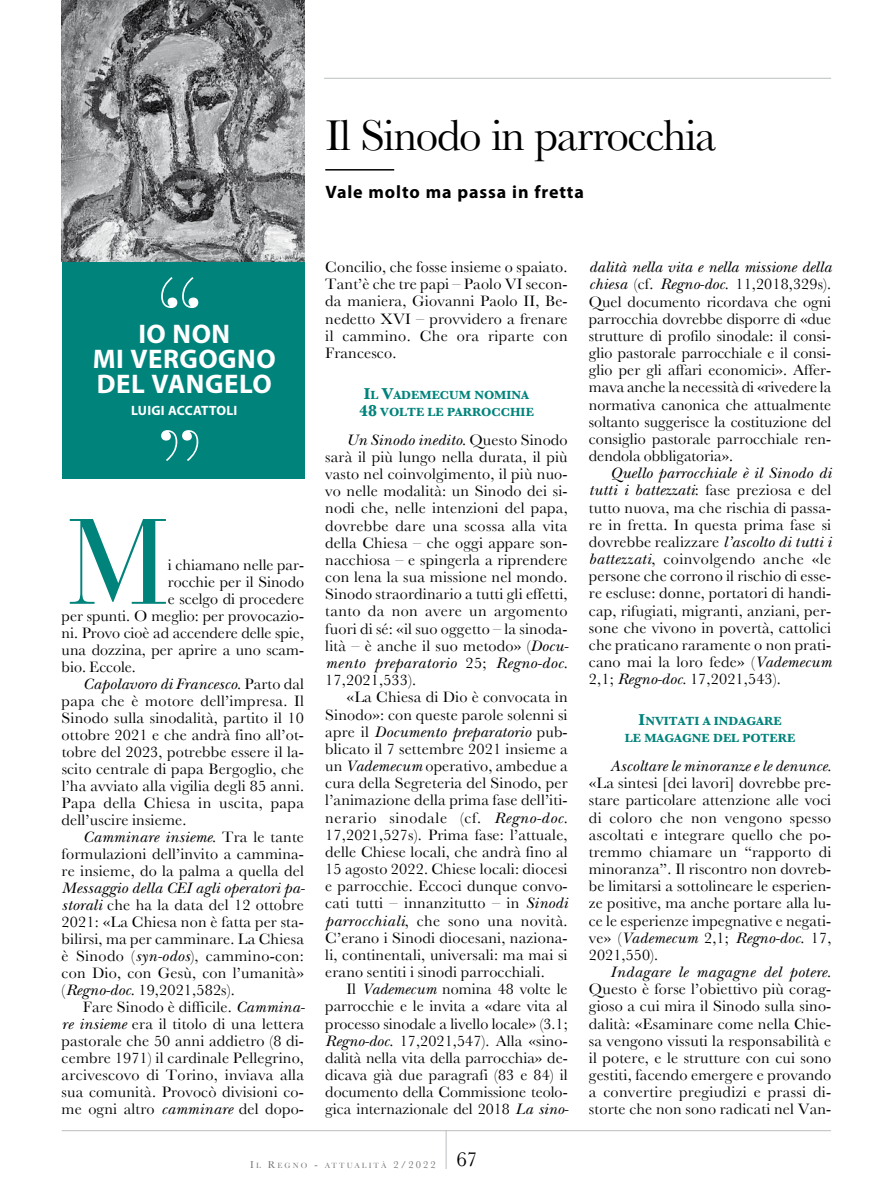
<style>
.page{position:relative;width:893px;height:1191px;background:#fff}
.page>*{position:absolute;margin:0;border:0;box-sizing:border-box;transform-origin:0 0}
.t1{font:120.3px "Bauer Bodoni Std";color:#00837b}
.t2{font:108px "Bauer Bodoni Std";color:#fff}
.t3{font:45px "Baskerville";letter-spacing:-.03em;color:#000}
.t4{font:700 27px/25px "Myriad Pro";letter-spacing:.02em;color:#fff;text-align:center}
.t5{font:700 18px "Myriad Pro";letter-spacing:.05em;color:#000}
.t6{font:15.75px/17.1px "Baskerville";letter-spacing:.01em;color:#000;text-align:justify}
.t7{font:italic 15.75px "New Baskerville Std";letter-spacing:.01em;color:#000}
.t8{font:italic 15.75px "New Baskerville Std";letter-spacing:.03em;color:#000}
.t9{font:700 13.5px "Myriad Pro";letter-spacing:.02em;color:#fff}
.t10{font:700 12.3px/16.8px "Baskerville";color:#00837b;text-align:center}
.t11{font:7.8px "Baskerville";letter-spacing:.265em;color:#707172}
.s1{font-family:"Baskerville";font-style:normal}
.s2{font-family:"New Baskerville Std";font-style:italic}
.s3{font-size:16.5px}
.s4{font-size:10.5px}
</style>
<div class="page">
<div style="left:62px;top:250px;width:242px;height:229px;background:#00837b"></div>
<hr style="left:325px;top:169px;width:69px;height:1px;background:#000">
<hr style="left:324px;top:78px;width:507px;height:1px;background:#bbbdbe">
<img style="left:62px;top:0;width:242px;height:261px">
<hr style="left:62px;top:1130px;width:769px;height:1px;background:#bbbdbe">
<hr style="left:446px;top:1130px;width:1px;height:39px;background:#bbbdbe">
<h3 class="t3" style="left:325px;top:109px;width:392px">Il Sinodo in parrocchia</h3>
<p class="t5" style="left:325px;top:182px;width:260px">Vale molto ma passa in fretta</p>
<h2 class="t2" style="left:153px;top:253px;width:55px">“</h2>
<h3 class="t4" style="left:93px;top:322px;width:185px">IO NON<br>MI VERGOGNO<br>DEL VANGELO</h3>
<p class="t9" style="left:131px;top:403px;width:108px">LUIGI ACCATTOLI</p>
<h2 class="t2" style="left:207px;top:485px;width:56px;rotate:-180deg">“</h2>
<h1 class="t1" style="left:68px;top:490px;width:102px">M</h1>
<p class="t6" style="left:168px;top:556px;width:138px">i chiamano nelle par-</p>
<p class="t6" style="left:168px;top:573px;width:138px">rocchie per il Sinodo</p>
<p class="t6" style="left:168px;top:590px;width:138px">e scelgo di procedere</p>
<p class="t6" style="left:62px;top:607px;width:244px">per spunti. O meglio: per provocazio-</p>
<p class="t6" style="left:62px;top:624px;width:244px">ni. Provo cioè ad accendere delle spie,</p>
<p class="t6" style="left:62px;top:641px;width:244px">una dozzina, per aprire a uno scam-</p>
<p class="t6" style="left:62px;top:658px;width:76px">bio. Eccole.</p>
<p class="t7" style="left:83px;top:674px;width:223px">Capolavoro di Francesco<span class="s1">. Parto dal</span></p>
<p class="t6" style="left:62px;top:692px;width:244px">papa che è motore dell’impresa. Il Sinodo sulla sinodalità, partito il 10 ottobre 2021 e che andrà fino all’ot&shy;tobre del 2023, potrebbe essere il la&shy;scito centrale di papa Bergoglio, che l’ha avviato alla vigilia degli 85 anni.<br>Papa della Chiesa in uscita, papa dell’uscire insieme.</p>
<p class="t7" style="left:83px;top:827px;width:223px">Camminare insieme<span class="s1">. Tra le tante</span></p>
<p class="t6" style="left:62px;top:845px;width:244px">formulazioni dell’invito a cammina&shy;re insieme, do la palma a quella del</p>
<p class="t7" style="left:62px;top:879px;width:245px">Messaggio della CEI agli operatori pa-</p>
<p class="t6" style="left:62px;top:896px;width:244px"><span class="s2">storali</span> che ha la data del 12 ottobre 2021: «La Chiesa non è fatta per sta&shy;bilirsi, ma per camminare. La Chiesa è Sinodo (<span class="s2">syn-odos</span>), cammino-con: con Dio, con Gesù, con l’umanità» (<span class="s2">Regno-doc</span>. 19,2021,582s).</p>
<p class="t6" style="left:62px;top:998px;width:245px;text-indent:21px">Fare Sinodo è difficile. <span class="s2">Cammina&shy;re insieme</span> era il titolo di una lettera pastorale che 50 anni addietro (8 di&shy;cembre 1971) il cardinale Pellegrino, arcivescovo di Torino, inviava alla sua comunità. Provocò divisioni co&shy;me ogni altro <span class="s2">camminare</span> del dopo-</p>
<p class="t6" style="left:325px;top:258px;width:244px">Concilio, che fosse insieme o spaiato.<br>Tant’è che tre papi – Paolo VI secon&shy;da maniera, Giovanni Paolo II, Be&shy;nedetto XVI – provvidero a frenare il cammino. Che ora riparte con Francesco.</p>
<p class="t10" style="left:359px;top:386px;width:176px"><span class="s3">I</span>L <span class="s3">V</span>ADEMECUM NOMINA<br><span class="s3">48</span> VOLTE LE PARROCCHIE</p>
<p class="t7" style="left:347px;top:430px;width:223px">Un Sinodo inedito<span class="s1">. Questo Sinodo</span></p>
<p class="t6" style="left:325px;top:448px;width:245px">sarà il più lungo nella durata, il più vasto nel coinvolgimento, il più nuo&shy;vo nelle modalità: un Sinodo dei si&shy;nodi che, nelle intenzioni del papa, dovrebbe dare una scossa alla vita della Chiesa – che oggi appare son&shy;nacchiosa – e spingerla a riprendere con lena la sua missione nel mondo.<br>Sinodo straordinario a tutti gli effetti, tanto da non avere un argomento fuori di sé: «il suo oggetto – la sinoda&shy;lità – è anche il suo metodo» (<span class="s2">Docu-</span></p>
<p class="t8" style="left:325px;top:653px;width:244px">mento preparatorio <span class="s1">25;</span> Regno-doc<span class="s1">.</span></p>
<p class="t6" style="left:325px;top:671px;width:93px">17,2021,533).</p>
<p class="t6" style="left:347px;top:688px;width:223px">«La Chiesa di Dio è convocata in</p>
<p class="t6" style="left:325px;top:705px;width:244px">Sinodo»: con queste parole solenni si</p>
<p class="t7" style="left:325px;top:722px;width:244px"><span class="s1">apre il</span> Documento preparatorio <span class="s1">pub-</span></p>
<p class="t6" style="left:325px;top:740px;width:244px">blicato il 7 settembre 2021 insieme a un <span class="s2">Vademecum</span> operativo, ambedue a cura della Segreteria del Sinodo, per l’animazione della prima fase dell’iti&shy;nerario sinodale (cf. <span class="s2">Regno-doc</span>.<br>17,2021,527s). Prima fase: l’attuale, delle Chiese locali, che andrà fino al 15 agosto 2022. Chiese locali: diocesi e parrocchie. Eccoci dunque convo&shy;cati tutti – innanzitutto – in <span class="s2">Sinodi parrocchiali</span>, che sono una novità.<br>C’erano i Sinodi diocesani, naziona&shy;li, continentali, universali: ma mai si erano sentiti i sinodi parrocchiali.</p>
<p class="t6" style="left:325px;top:980px;width:245px;text-indent:21px">Il <span class="s2">Vademecum</span> nomina 48 volte le parrocchie e le invita a «dare vita al processo sinodale a livello locale» (3.1; <span class="s2">Regno-doc</span>. 17,2021,547). Alla «sino&shy;dalità nella vita della parrocchia» de&shy;dicava già due paragrafi (83 e 84) il documento della Commissione teolo&shy;gica internazionale del 2018 <span class="s2">La sino-</span></p>
<p class="t7" style="left:589px;top:258px;width:244px">dalità nella vita e nella missione della</p>
<p class="t6" style="left:589px;top:275px;width:244px"><span class="s2">chiesa</span> (cf. <span class="s2">Regno-doc</span>. 11,2018,329s).<br>Quel documento ricordava che ogni parrocchia dovrebbe disporre di «due strutture di profilo sinodale: il consi&shy;glio pastorale parrocchiale e il consi&shy;glio per gli affari economici». Affer&shy;mava anche la necessità di «rivedere la normativa canonica che attualmente soltanto suggerisce la costituzione del consiglio pastorale parrocchiale ren&shy;dendola obbligatoria».</p>
<p class="t7" style="left:610px;top:464px;width:223px">Quello parrocchiale è il Sinodo di</p>
<p class="t6" style="left:589px;top:481px;width:244px"><span class="s2">tutti i battezzati</span>: fase preziosa e del tutto nuova, ma che rischia di passa&shy;re in fretta. In questa prima fase si dovrebbe realizzare <span class="s2">l’ascolto di tutti i battezzati</span>, coinvolgendo anche «le persone che corrono il rischio di esse&shy;re escluse: donne, portatori di handi&shy;cap, rifugiati, migranti, anziani, per&shy;sone che vivono in povertà, cattolici che praticano raramente o non prati&shy;cano mai la loro fede» (<span class="s2">Vademecum </span>2,1; <span class="s2">Regno-doc</span>. 17,2021,543).</p>
<p class="t10" style="left:625px;top:713px;width:172px"><span class="s3">I</span>NVITATI A INDAGARE<br>LE MAGAGNE DEL POTERE</p>
<p class="t7" style="left:610px;top:756px;width:223px">Ascoltare le minoranze e le denunce<span class="s1">.</span></p>
<p class="t6" style="left:589px;top:774px;width:244px">«La sintesi [dei lavori] dovrebbe pre&shy;stare particolare attenzione alle voci di coloro che non vengono spesso ascoltati e integrare quello che po&shy;tremmo chiamare un “rapporto di minoranza”. Il riscontro non dovreb&shy;be limitarsi a sottolineare le esperien&shy;ze positive, ma anche portare alla lu&shy;ce le esperienze impegnative e negati-</p>
<p class="t7" style="left:589px;top:928px;width:244px"><span class="s1">ve» (</span>Vademecum <span class="s1">2,1;</span> Regno-doc<span class="s1">. 17,</span></p>
<p class="t6" style="left:589px;top:946px;width:71px">2021,550).</p>
<p class="t7" style="left:610px;top:962px;width:223px">Indagare le magagne del potere<span class="s1">.</span></p>
<p class="t6" style="left:589px;top:980px;width:244px">Questo è forse l’obiettivo più corag&shy;gioso a cui mira il Sinodo sulla sino&shy;dalità: «Esaminare come nella Chie&shy;sa vengono vissuti la responsabilità e il potere, e le strutture con cui sono gestiti, facendo emergere e provando a convertire pregiudizi e prassi di&shy;storte che non sono radicati nel Van-</p>
<p class="t11" style="left:250px;top:1160px;width:229px"><span class="s4">I</span>L <span class="s4">R</span>EGNO <span class="s4">-</span> ATTUALITÀ <span class="s4">2/2022</span> <sup>67</sup></p>
</div>
